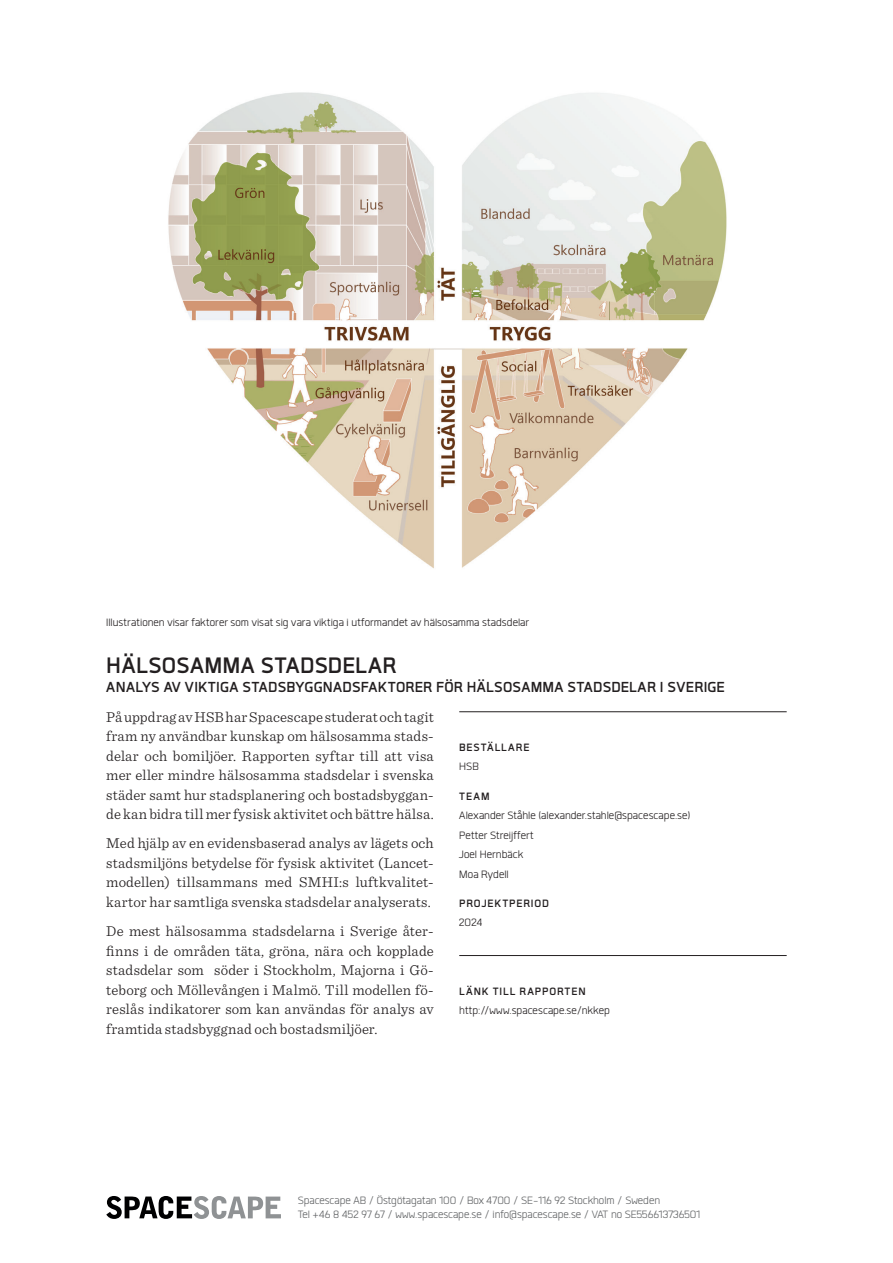
<style>
.page{position:relative;width:893px;height:1263px;background:#fff}
.page>*{position:absolute;margin:0;border:0;box-sizing:border-box;transform-origin:0 0}
.t1{font:30px "Gram.bold";letter-spacing:.015em;color:#231f20}
.t2{font:19.5px "Gram.bold";letter-spacing:.015em;color:#231f20}
.Brödtext{font:300 15px/19.5px "Sentinel";letter-spacing:.015em;color:#231f20;text-align:justify}
.kontaktinfo{font:14.25px/14.2px "Gram.light";color:#616365}
.Fakta_brödtext{font:14.25px "Gram.light";letter-spacing:.005em;color:#231f20}
.Bildtext_brödtext{font:14.25px "Gram.light";letter-spacing:.005em;color:#231f20}
.Fakta_rubrik{font:14.25px "Gram.bold";letter-spacing:.065em;color:#231f20}
</style>
<div class="page">
<img style="left:168px;top:92px;width:559px;height:477px">
<svg style="left:106px;top:1196px;width:175px;height:23px"></svg>
<hr style="left:459px;top:711px;width:328px;height:1px;background:#231f20">
<hr style="left:459px;top:955px;width:328px;height:1px;background:#231f20">
<p class="Bildtext_brödtext" style="left:106px;top:616px;width:424px">Illustrationen visar faktorer som visat sig vara viktiga i utformandet av hälsosamma stadsdelar</p>
<p class="t1" style="left:106px;top:650px;width:291px">HÄLSOSAMMA STADSDELAR</p>
<p class="t2" style="left:106px;top:678px;width:620px">ANALYS AV VIKTIGA STADSBYGGNADSFAKTORER FÖR HÄLSOSAMMA STADSDELAR I SVERIGE</p>
<p class="Brödtext" style="left:106px;top:706px;width:329px">På uppdrag av HSB har Spacescape studerat och tagit fram ny användbar kunskap om hälsosamma stads&shy;delar och bomiljöer. Rapporten syftar till att visa mer eller mindre hälsosamma stadsdelar i svenska städer samt hur stadsplanering och bostadsbyggan&shy;de kan bidra till mer fysisk aktivitet och bättre hälsa.</p>
<p class="Brödtext" style="left:106px;top:832px;width:329px">Med hjälp av en evidensbaserad analys av lägets och stadsmiljöns betydelse för fysisk aktivitet (Lancet&shy;modellen) tillsammans med SMHI:s luftkvalitet&shy;kartor har samtliga svenska stadsdelar analyserats.</p>
<p class="Brödtext" style="left:106px;top:920px;width:329px">De mest hälsosamma stadsdelarna i Sverige åter&shy;finns i de områden täta, gröna, nära och kopplade stadsdelar som söder i Stockholm, Majorna i Gö&shy;teborg och Möllevången i Malmö. Till modellen fö&shy;reslås indikatorer som kan användas för analys av framtida stadsbyggnad och bostadsmiljöer.</p>
<p class="Fakta_rubrik" style="left:459px;top:740px;width:72px">BESTÄLLARE</p>
<p class="Fakta_brödtext" style="left:459px;top:760px;width:21px">HSB</p>
<p class="Fakta_rubrik" style="left:459px;top:789px;width:32px">TEAM</p>
<p class="Fakta_brödtext" style="left:459px;top:809px;width:233px">Alexander Ståhle (alexander.stahle@spacescape.se)</p>
<p class="Fakta_brödtext" style="left:459px;top:828px;width:76px">Petter Streijffert</p>
<p class="Fakta_brödtext" style="left:459px;top:848px;width:65px">Joel Hernbäck</p>
<p class="Fakta_brödtext" style="left:459px;top:867px;width:51px">Moa Rydell</p>
<p class="Fakta_rubrik" style="left:459px;top:896px;width:91px">PROJEKTPERIOD</p>
<p class="Fakta_brödtext" style="left:459px;top:916px;width:25px">2024</p>
<p class="Fakta_rubrik" style="left:459px;top:984px;width:128px">LÄNK TILL RAPPORTEN</p>
<p class="Fakta_brödtext" style="left:459px;top:1004px;width:152px">http://www.spacescape.se/nkkep</p>
<p class="kontaktinfo" style="left:298px;top:1193px;width:404px">Spacescape AB / Östgötagatan 100 / Box 4700 / SE-116 92 Stockholm / Sweden<br>Tel +46 8 452 97 67 / www.spacescape.se / info@spacescape.se / VAT no SE556613736501</p>
</div>
